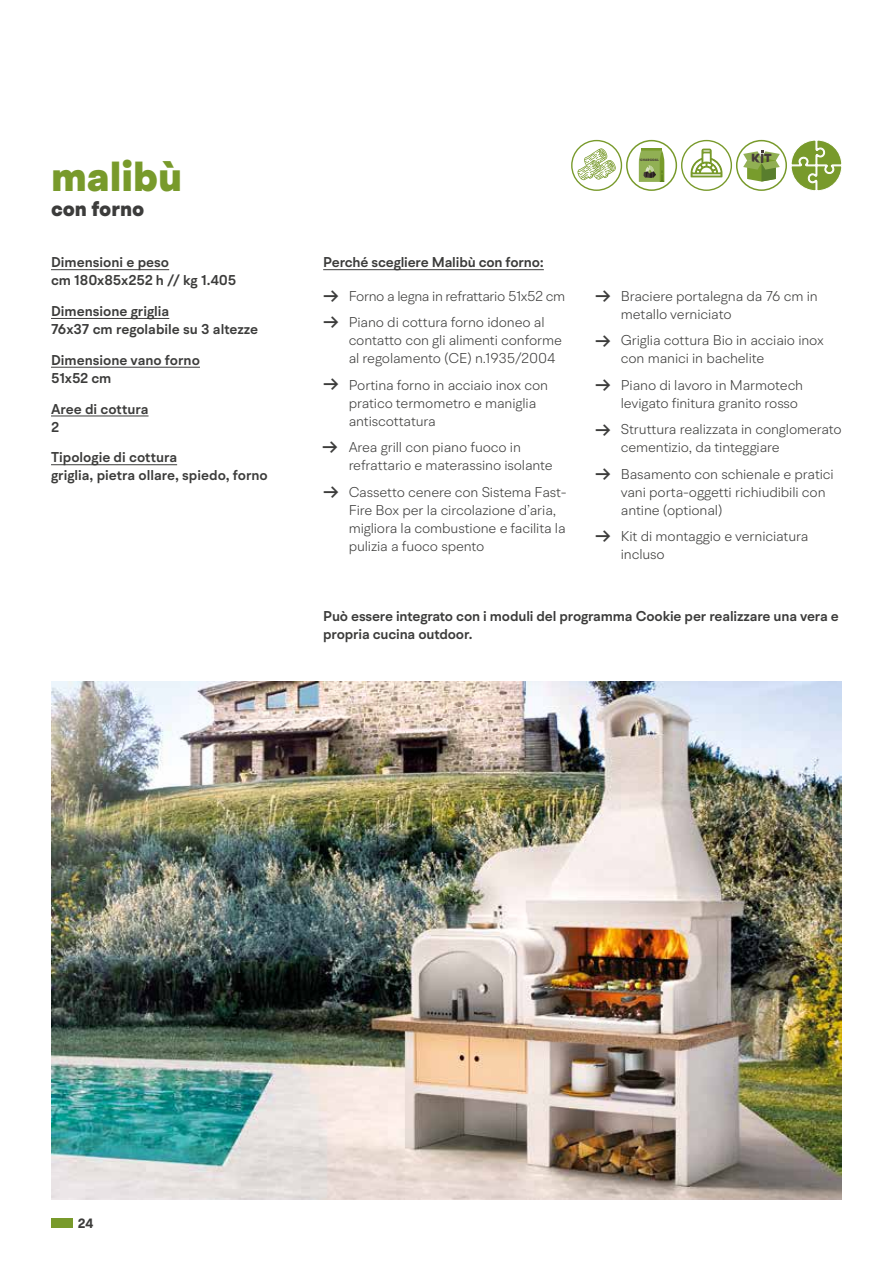
<style>
.page{position:relative;width:893px;height:1263px;background:#fff}
.page>*{position:absolute;margin:0;border:0;box-sizing:border-box;transform-origin:0 0}
.t1{font:900 42px "BR Hendrix";color:#789a2b}
.t2{font:22.5px/44.5px "BR Hendrix";color:#3c3c3b}
.t3{font:900 21px "BR Hendrix";color:#3c3c3b}
.t4{font:300 14.25px/18px "BR Hendrix";letter-spacing:-.01em;color:#3c3c3b}
.t5{font:600 14.25px/18px "BR Hendrix";letter-spacing:-.01em;color:#3c3c3b}
.t6{font:300 14.25px/26.5px "BR Hendrix";letter-spacing:-.03em;color:#3c3c3b}
.t7{font:700 13.5px "BR Hendrix";color:#3c3c3b}
.t8{font:900 13.35px "BR Hendrix";color:#453b38}
.t9{font:900 3.3px "BR Hendrix";color:#473d38}
</style>
<div class="page">
<div style="left:571px;top:140px;width:51px;height:51px;border:1px solid #789a2b;border-radius:50%"></div>
<svg style="left:577px;top:148px;width:39px;height:32px"></svg>
<svg style="left:791px;top:140px;width:51px;height:51px"></svg>
<div style="left:681px;top:140px;width:51px;height:51px;border:1px solid #789a2b;border-radius:50%"></div>
<svg style="left:691px;top:149px;width:31px;height:28px"></svg>
<div style="left:626px;top:140px;width:51px;height:51px;border:2px solid #789a2b;border-radius:50%"></div>
<hr style="left:641px;top:148px;width:21px;height:3px;background:#789c2b">
<svg style="left:639px;top:151px;width:25px;height:31px"></svg>
<div style="left:736px;top:140px;width:51px;height:51px;border:2px solid #789a2b;border-radius:50%"></div>
<svg style="left:743px;top:150px;width:37px;height:32px"></svg>
<img style="left:51px;top:681px;width:791px;height:518px">
<hr style="left:51px;top:269px;width:118px;height:1px;background:#3c3c3b">
<hr style="left:51px;top:318px;width:118px;height:1px;background:#3c3c3b">
<hr style="left:51px;top:367px;width:149px;height:1px;background:#3c3c3b">
<hr style="left:51px;top:416px;width:98px;height:1px;background:#3c3c3b">
<hr style="left:51px;top:464px;width:126px;height:1px;background:#3c3c3b">
<hr style="left:323px;top:269px;width:221px;height:1px;background:#3c3c3b">
<div style="left:51px;top:1218px;width:21px;height:10px;background:#789a2b"></div>
<h1 class="t1" style="left:51px;top:150px;width:133px">malibù</h1>
<p class="t9" style="left:640px;top:158px;width:20px">CHARCOAL</p>
<p class="t8" style="left:751px;top:150px;width:22px">KIT</p>
<h3 class="t3" style="left:51px;top:196px;width:95px">con forno</h3>
<p class="t5" style="left:51px;top:253px;width:187px">Dimensioni e peso<br>cm 180x85x252 h // kg 1.405</p>
<p class="t5" style="left:51px;top:302px;width:209px">Dimensione griglia<br>76x37 cm regolabile su 3 altezze</p>
<p class="t5" style="left:51px;top:351px;width:150px">Dimensione vano forno<br>51x52 cm</p>
<p class="t5" style="left:51px;top:400px;width:99px">Aree di cottura<br>2</p>
<p class="t5" style="left:51px;top:448px;width:218px">Tipologie di cottura<br>griglia, pietra ollare, spiedo, forno</p>
<p class="t5" style="left:323px;top:253px;width:222px">Perché scegliere Malibù con forno:</p>
<h2 class="t2" style="left:323px;top:283px;width:17px;line-height:25.8px">→ →</h2>
<h2 class="t2" style="left:323px;top:362px;width:17px">→</h2>
<h2 class="t2" style="left:322px;top:425px;width:19px">→ →</h2>
<p class="t6" style="left:349px;top:282px;width:218px">Forno a legna in refrattario 51x52 cm<br>Piano di cottura forno idoneo al</p>
<p class="t4" style="left:349px;top:331px;width:215px">contatto con gli alimenti conforme al regolamento (CE) n.1935/2004</p>
<p class="t4" style="left:349px;top:375px;width:201px">Portina forno in acciaio inox con pratico termometro e maniglia antiscottatura</p>
<p class="t4" style="left:349px;top:438px;width:206px">Area grill con piano fuoco in refrattario e materassino isolante</p>
<p class="t4" style="left:349px;top:482px;width:220px">Cassetto cenere con Sistema Fast-<br>Fire Box per la circolazione d’aria, migliora la combustione e facilita la pulizia a fuoco spento</p>
<h2 class="t2" style="left:595px;top:274px;width:17px;text-align:justify">→ → → →</h2>
<h2 class="t2" style="left:595px;top:452px;width:17px">→</h2>
<h2 class="t2" style="left:595px;top:514px;width:17px">→</h2>
<p class="t4" style="left:621px;top:286px;width:199px">Braciere portalegna da 76 cm in metallo verniciato</p>
<p class="t4" style="left:621px;top:331px;width:205px">Griglia cottura Bio in acciaio inox con manici in bachelite</p>
<p class="t4" style="left:621px;top:375px;width:184px">Piano di lavoro in Marmotech levigato finitura granito rosso</p>
<p class="t4" style="left:621px;top:420px;width:222px">Struttura realizzata in conglomerato cementizio, da tinteggiare</p>
<p class="t4" style="left:621px;top:464px;width:214px">Basamento con schienale e pratici vani porta-oggetti richiudibili con antine (optional)</p>
<p class="t4" style="left:621px;top:527px;width:189px">Kit di montaggio e verniciatura incluso</p>
<p class="t5" style="left:323px;top:607px;width:517px">Può essere integrato con i moduli del programma Cookie per realizzare una vera e propria cucina outdoor.</p>
<p class="t7" style="left:78px;top:1215px;width:17px">24</p>
</div>
